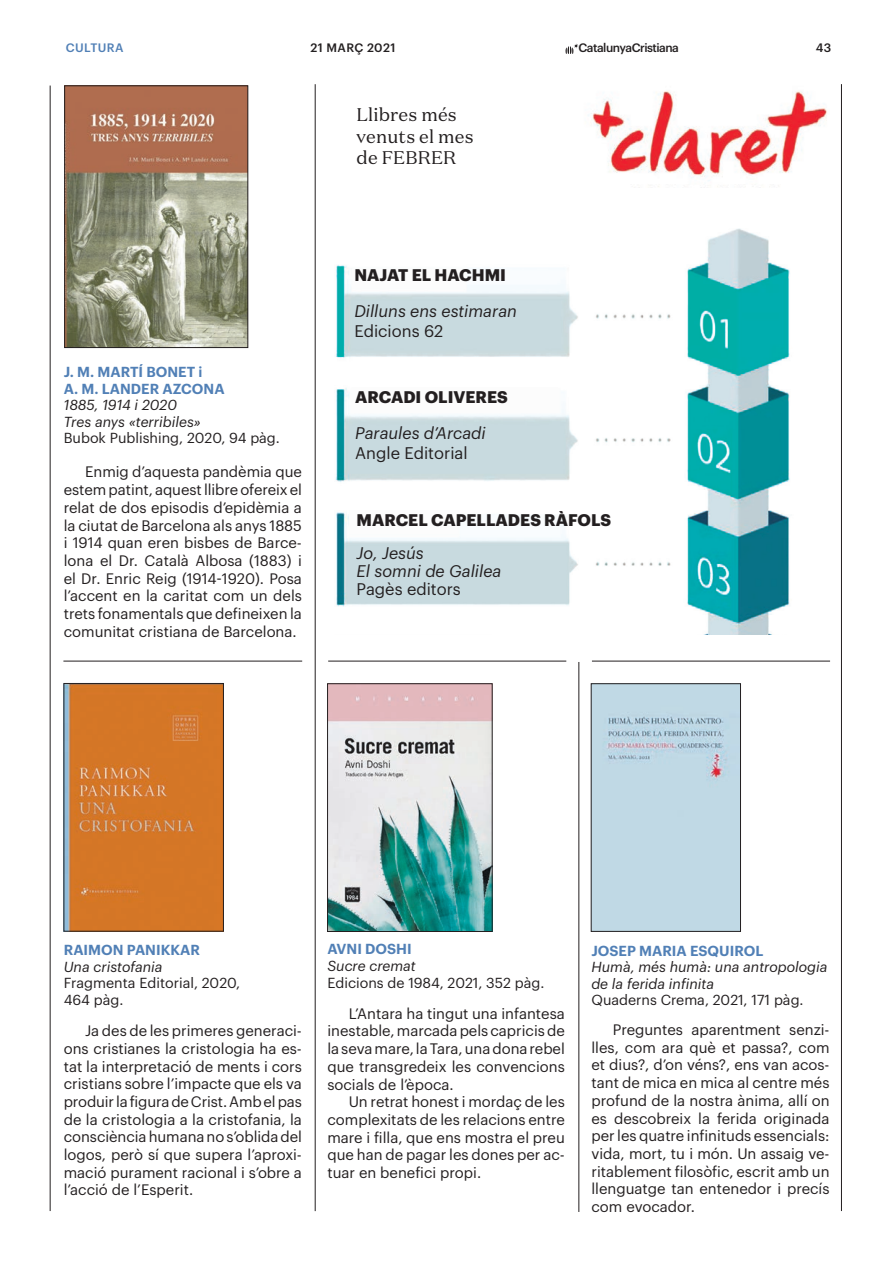
<style>
.page{position:relative;width:893px;height:1263px;background:#fff}
.page>*{position:absolute;margin:0;border:0;box-sizing:border-box;transform-origin:0 0}
.t1{font:18.3px/21.3px "Domaine Text";letter-spacing:.01em;color:#231f20}
.t2{font:italic 16.5px/18px "Graphik";color:#231f20}
.t3{font:700 16.5px "Graphik";color:#231f20}
.t4{font:16.5px "Graphik";color:#231f20}
.t5{font:14.85px/17.7px "Graphik";color:#231f20;text-align:justify}
.t6{font:14.25px/16.5px "Graphik";color:#231f20}
.t7{font:italic 14.25px/16.5px "Graphik";color:#231f20}
.t8{font:600 14.25px/16.5px "Graphik";color:#5180b6}
.t9{font:500 12px "Graphik";letter-spacing:-.04em;color:#231f20}
.t10{font:500 12px "Graphik";letter-spacing:.035em;color:#231f20}
.t11{font:500 12px "Graphik";letter-spacing:.035em;color:#5180b6}
</style>
<div class="page">
<svg style="left:565px;top:44px;width:13px;height:10px"></svg>
<hr style="left:841px;top:84px;width:1px;height:1127px;background:#231f20">
<hr style="left:50px;top:86px;width:1px;height:1125px;background:#231f20">
<hr style="left:63px;top:661px;width:239px;height:1px;background:#231f20">
<hr style="left:328px;top:661px;width:238px;height:1px;background:#231f20">
<hr style="left:315px;top:84px;width:1px;height:1127px;background:#231f20">
<hr style="left:579px;top:662px;width:1px;height:550px;background:#231f20">
<hr style="left:592px;top:661px;width:238px;height:1px;background:#231f20">
<img style="left:588px;top:91px;width:239px;height:97px">
<img style="left:335px;top:228px;width:455px;height:407px">
<img style="left:66px;top:685px;width:156px;height:244px">
<div style="left:64px;top:683px;width:160px;height:248px;border:1px solid #231f20"></div>
<div style="left:593px;top:686px;width:146px;height:243px;background:#c0d9e5"></div>
<div style="left:591px;top:684px;width:150px;height:247px;border:1px solid #231f20"></div>
<img style="left:329px;top:686px;width:161px;height:244px">
<div style="left:327px;top:684px;width:165px;height:248px;border:1px solid #231f20"></div>
<img style="left:66px;top:88px;width:180px;height:258px">
<div style="left:64px;top:86px;width:184px;height:262px;border:1px solid #231f20"></div>
<p class="t11" style="left:66px;top:39px;width:59px">CULTURA</p>
<p class="t10" style="left:310px;top:39px;width:87px">21 MARÇ 2021</p>
<p class="t9" style="left:578px;top:39px;width:102px">CatalunyaCristiana</p>
<p class="t9" style="left:816px;top:39px;width:17px">43</p>
<p class="t1" style="left:357px;top:104px;width:119px">Llibres més venuts el mes de FEBRER</p>
<p class="t8" style="left:64px;top:363px;width:162px">J. M. MARTÍ BONET i<br>A. M. LANDER AZCONA</p>
<p class="t7" style="left:64px;top:396px;width:139px">1885, 1914 i 2020<br>Tres anys «terribiles»</p>
<p class="t6" style="left:64px;top:429px;width:218px">Bubok Publishing, 2020, 94 pàg.</p>
<p class="t5" style="left:64px;top:462px;width:240px;text-indent:21px">Enmig d’aquesta pandèmia que estem patint, aquest llibre ofereix el relat de dos episodis d’epidèmia a la ciutat de Barcelona als anys 1885 i 1914 quan eren bisbes de Barce&shy;lona el Dr. Català Albosa (1883) i el Dr. Enric Reig (1914-1920). Posa l’accent en la caritat com un dels trets fonamentals que defineixen la comunitat cristiana de Barcelona.</p>
<p class="t3" style="left:354px;top:263px;width:153px">NAJAT EL HACHMI</p>
<p class="t2" style="left:354px;top:301px;width:164px">Dilluns ens estimaran</p>
<p class="t4" style="left:354px;top:319px;width:90px">Edicions 62</p>
<p class="t3" style="left:355px;top:385px;width:154px">ARCADI OLIVERES</p>
<p class="t2" style="left:355px;top:423px;width:132px">Paraules d’Arcadi</p>
<p class="t4" style="left:355px;top:441px;width:114px">Angle Editorial</p>
<p class="t3" style="left:357px;top:508px;width:256px">MARCEL CAPELLADES RÀFOLS</p>
<p class="t2" style="left:357px;top:543px;width:146px">Jo, Jesús<br>El somni de Galilea</p>
<p class="t4" style="left:357px;top:577px;width:106px">Pagès editors</p>
<p class="t8" style="left:64px;top:941px;width:138px">RAIMON PANIKKAR</p>
<p class="t7" style="left:64px;top:957px;width:100px">Una cristofania</p>
<p class="t6" style="left:64px;top:974px;width:178px">Fragmenta Editorial, 2020,<br>464 pàg.</p>
<p class="t5" style="left:64px;top:1021px;width:240px;text-indent:21px">Ja des de les primeres generaci&shy;ons cristianes la cristologia ha es&shy;tat la interpretació de ments i cors cristians sobre l’impacte que els va produir la figura de Crist. Amb el pas de la cristologia a la cristofania, la consciència humana no s’oblida del logos, però sí que supera l’aproxi&shy;mació purament racional i s’obre a l’acció de l’Esperit.</p>
<p class="t8" style="left:327px;top:940px;width:86px">AVNI DOSHI</p>
<p class="t7" style="left:327px;top:956px;width:90px">Sucre cremat</p>
<p class="t6" style="left:327px;top:973px;width:218px">Edicions de 1984, 2021, 352 pàg.</p>
<p class="t5" style="left:327px;top:1003px;width:239px;text-indent:21px">L’Antara ha tingut una infantesa inestable, marcada pels capricis de la seva mare, la Tara, una dona rebel que transgredeix les convencions socials de l’època.</p>
<p class="t5" style="left:327px;top:1092px;width:239px;text-indent:21px">Un retrat honest i mordaç de les complexitats de les relacions entre mare i filla, que ens mostra el preu que han de pagar les dones per ac&shy;tuar en benefici propi.</p>
<p class="t8" style="left:591px;top:941px;width:173px">JOSEP MARIA ESQUIROL</p>
<p class="t7" style="left:591px;top:958px;width:237px">Humà, més humà: una antropologia de la ferida infinita</p>
<p class="t6" style="left:591px;top:991px;width:214px">Quaderns Crema, 2021, 171 pàg.</p>
<p class="t5" style="left:591px;top:1019px;width:240px;text-indent:21px">Preguntes aparentment senzi&shy;lles, com ara què et passa?, com et dius?, d’on véns?, ens van acos&shy;tant de mica en mica al centre més profund de la nostra ànima, allí on es descobreix la ferida originada per les quatre infinituds essencials: vida, mort, tu i món. Un assaig ve&shy;ritablement filosòfic, escrit amb un llenguatge tan entenedor i precís com evocador.</p>
</div>
